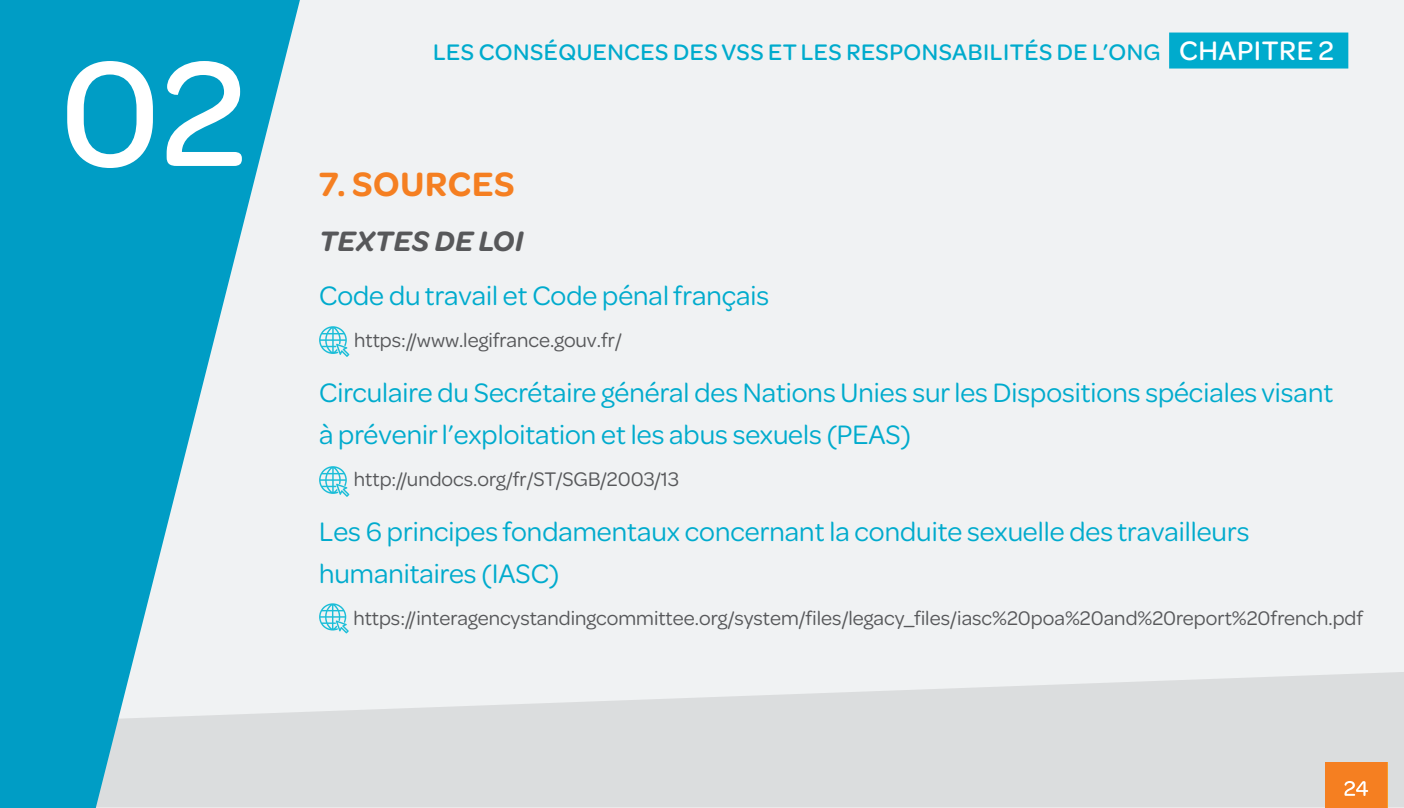
<style>
.page{position:relative;width:1404px;height:808px;background:#fff}
.page>*{position:absolute;margin:0;border:0;box-sizing:border-box;transform-origin:0 0}
.t1{font:500 159px "Omnes";color:#fff}
.TEXTE_COURANT_NOIR{font:600 36px "Omnes";letter-spacing:.02em;color:#f57f21}
.TEXTE_COURANT_NOIR-2{font:italic 600 30px "Omnes";letter-spacing:.02em;color:#57585a}
.TEXTE_COURANT_NOIR-3{font:28.5px/42px "Omnes";color:#00abcd}
.t2{font:500 24px "Omnes";letter-spacing:.02em;color:#00abcd}
.t3{font:500 22.5px "Omnes";color:#fff}
.TEXTE_COURANT_NOIR-4{font:21px "Omnes";color:#57585a}
.s1{font-size:28.5px;color:#fff}
</style>
<div class="page">
<div style="left:11px;top:1px;width:1392px;height:806px;background:#f0f2f3"></div>
<svg style="left:302px;top:672px;width:1101px;height:136px;fill:#dbddde"></svg>
<div style="left:1324px;top:762px;width:62px;height:46px;background:#f57f21"></div>
<svg style="left:0;top:0;width:302px;height:808px;fill:#009dc5"></svg>
<div style="left:1168px;top:33px;width:180px;height:36px;background:#00abcd"></div>
<svg style="left:319px;top:326px;width:30px;height:31px"></svg>
<svg style="left:319px;top:466px;width:30px;height:31px"></svg>
<svg style="left:319px;top:603px;width:30px;height:30px"></svg>
<h1 class="t1" style="left:60px;top:5px;width:188px">02</h1>
<p class="t2" style="left:433px;top:35px;width:902px">LES CONSÉQUENCES DES VSS ET LES RESPONSABILITÉS DE L’ONG <span class="s1">CHAPITRE 2</span></p>
<p class="TEXTE_COURANT_NOIR" style="left:319px;top:159px;width:197px">7. SOURCES</p>
<p class="TEXTE_COURANT_NOIR-2" style="left:319px;top:221px;width:206px">TEXTES DE LOI</p>
<p class="TEXTE_COURANT_NOIR-3" style="left:319px;top:273px;width:451px">Code du travail et Code pénal français</p>
<p class="TEXTE_COURANT_NOIR-4" style="left:354px;top:326px;width:269px">https://www.legifrance.gouv.fr/</p>
<p class="TEXTE_COURANT_NOIR-3" style="left:319px;top:370px;width:1015px">Circulaire du Secrétaire général des Nations Unies sur les Dispositions spéciales visant à prévenir l’exploitation et les abus sexuels (PEAS)</p>
<p class="TEXTE_COURANT_NOIR-4" style="left:354px;top:465px;width:327px">http://undocs.org/fr/ST/SGB/2003/13</p>
<p class="TEXTE_COURANT_NOIR-3" style="left:319px;top:509px;width:931px">Les 6 principes fondamentaux concernant la conduite sexuelle des travailleurs humanitaires (IASC)</p>
<p class="TEXTE_COURANT_NOIR-4" style="left:353px;top:604px;width:1011px">https://interagencystandingcommittee.org/system/files/legacy_files/iasc%20poa%20and%20report%20french.pdf</p>
<p class="t3" style="left:1343px;top:773px;width:26px">24</p>
</div>
